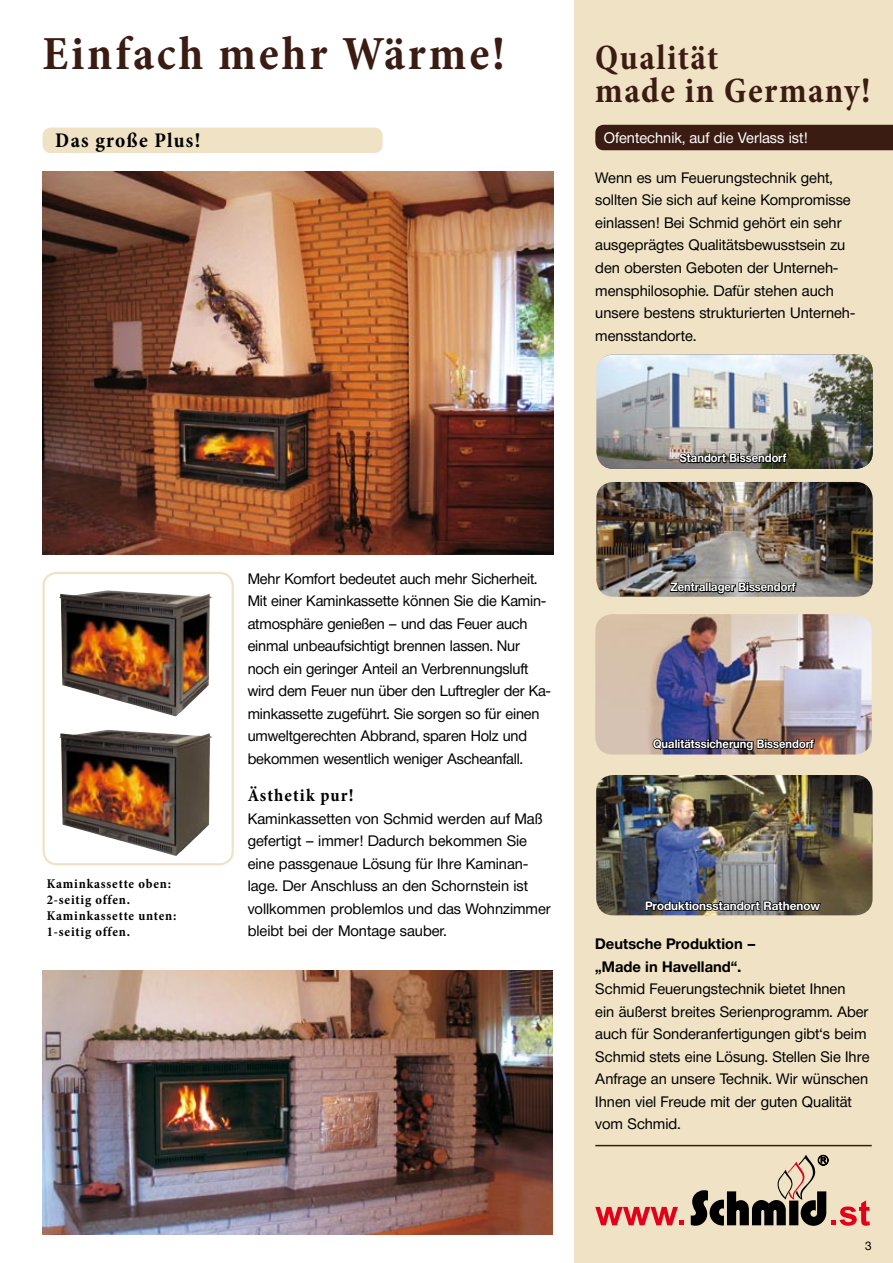
<style>
.page{position:relative;width:893px;height:1263px;background:#fff}
.page>*{position:absolute;margin:0;border:0;box-sizing:border-box;transform-origin:0 0}
.t1{font:700 condensed 48px "Minion Pro";letter-spacing:.06em;color:#3b1c13}
.t2{font:700 condensed 36px/33px "Minion Pro";letter-spacing:.04em;color:#3b1c13}
.t3{font:700 condensed 21px "Minion Pro";letter-spacing:.06em;color:#000}
.t4{font:700 condensed 18px "Minion Pro";letter-spacing:.06em;color:#000}
.t5{font:15px/22.5px "Neue Helvetica BQ";color:#000}
.t6{font:700 15px/22.5px "Neue Helvetica BQ";color:#000}
.t7{font:15px "Neue Helvetica BQ";color:#fff}
.t8{font:700 condensed 13.5px/16.2px "Minion Pro";letter-spacing:.055em;color:#000}
.t9{font:700 12px "Neue Helvetica BQ";color:#fff;scale:.95 1}
.t10{font:700 12px "Neue Helvetica BQ";color:#fff}
.t11{font:12px "Neue Helvetica BQ";color:#000}
</style>
<div class="page">
<img style="left:43px;top:971px;width:510px;height:263px">
<div style="left:574px;top:0;width:319px;height:1263px;background:#f0e2c4"></div>
<div style="left:595px;top:125px;width:298px;height:25px;background:#3b1c13"></div>
<img style="left:596px;top:482px;width:277px;height:115px">
<img style="left:596px;top:354px;width:277px;height:115px">
<svg style="left:669px;top:575px;width:128px;height:22px;background:#6a6965"></svg>
<svg style="left:678px;top:446px;width:110px;height:23px;background:#5c5952"></svg>
<img style="left:595px;top:614px;width:277px;height:140px">
<img style="left:651px;top:732px;width:165px;height:23px">
<img style="left:596px;top:775px;width:277px;height:140px">
<svg style="left:644px;top:894px;width:178px;height:22px;background:#4d4d50"></svg>
<svg style="left:691px;top:1155px;width:179px;height:71px"></svg>
<svg style="left:595px;top:1207px;width:89px;height:18px"></svg>
<hr style="left:595px;top:1145px;width:277px;height:1px;background:#3b1c13">
<img style="left:43px;top:171px;width:510px;height:383px">
<div style="left:43px;top:128px;width:340px;height:25px;background:#f0e2c4;border-radius:9px"></div>
<img style="left:59px;top:590px;width:154px;height:126px">
<div style="left:43px;top:572px;width:191px;height:293px;border:2px solid #f0e2c4;border-radius:13px"></div>
<img style="left:59px;top:730px;width:151px;height:126px">
<h1 class="t1" style="left:43px;top:21px;width:464px">Einfach mehr Wärme!</h1>
<h3 class="t3" style="left:55px;top:126px;width:146px">Das große Plus!</h3>
<h2 class="t2" style="left:595px;top:41px;width:277px">Qualität<br>made in Germany!</h2>
<p class="t7" style="left:604px;top:128px;width:205px">Ofentechnik, auf die Verlass ist!</p>
<p class="t5" style="left:595px;top:166px;width:261px">Wenn es um Feuerungstechnik geht, sollten Sie sich auf keine Kompromisse einlassen! Bei Schmid gehört ein sehr ausgeprägtes Qualitätsbewusstsein zu den obersten Geboten der Unterneh&shy;mensphilosophie. Dafür stehen auch unsere bestens strukturierten Unterneh&shy;mensstandorte.</p>
<p class="t8" style="left:47px;top:875px;width:131px">Kaminkassette oben:<br>2-seitig offen.<br>Kaminkassette unten:<br>1-seitig offen.</p>
<p class="t5" style="left:248px;top:567px;width:305px">Mehr Komfort bedeutet auch mehr Sicherheit.<br>Mit einer Kaminkassette können Sie die Kamin&shy;atmosphäre genießen – und das Feuer auch einmal unbeaufsichtigt brennen lassen. Nur noch ein geringer Anteil an Verbrennungsluft wird dem Feuer nun über den Luftregler der Ka&shy;minkassette zugeführt. Sie sorgen so für einen umweltgerechten Abbrand, sparen Holz und bekommen wesentlich weniger Ascheanfall.</p>
<p class="t4" style="left:248px;top:783px;width:107px">Ästhetik pur!</p>
<p class="t5" style="left:248px;top:807px;width:305px">Kaminkassetten von Schmid werden auf Maß gefertigt – immer! Dadurch bekommen Sie eine passgenaue Lösung für Ihre Kaminan&shy;lage. Der Anschluss an den Schornstein ist vollkommen problemlos und das Wohnzimmer bleibt bei der Montage sauber.</p>
<p class="t9" style="left:680px;top:451px;width:114px">Standort Bissendorf</p>
<p class="t9" style="left:670px;top:579px;width:133px">Zentrallager Bissendorf</p>
<p class="t9" style="left:653px;top:736px;width:171px">Qualitätssicherung Bissendorf</p>
<p class="t10" style="left:645px;top:898px;width:176px">Produktionsstandort Rathenow</p>
<p class="t6" style="left:595px;top:932px;width:162px">Deutsche Produktion – „Made in Havelland“.</p>
<p class="t5" style="left:595px;top:977px;width:276px">Schmid Feuerungstechnik bietet Ihnen<br>ein äußerst breites Serienprogramm. Aber auch für Sonderanfertigungen gibt‘s beim Schmid stets eine Lösung. Stellen Sie Ihre Anfrage an unsere Technik. Wir wünschen Ihnen viel Freude mit der guten Qualität vom Schmid.</p>
<p class="t11" style="left:865px;top:1238px;width:8px">3</p>
</div>
